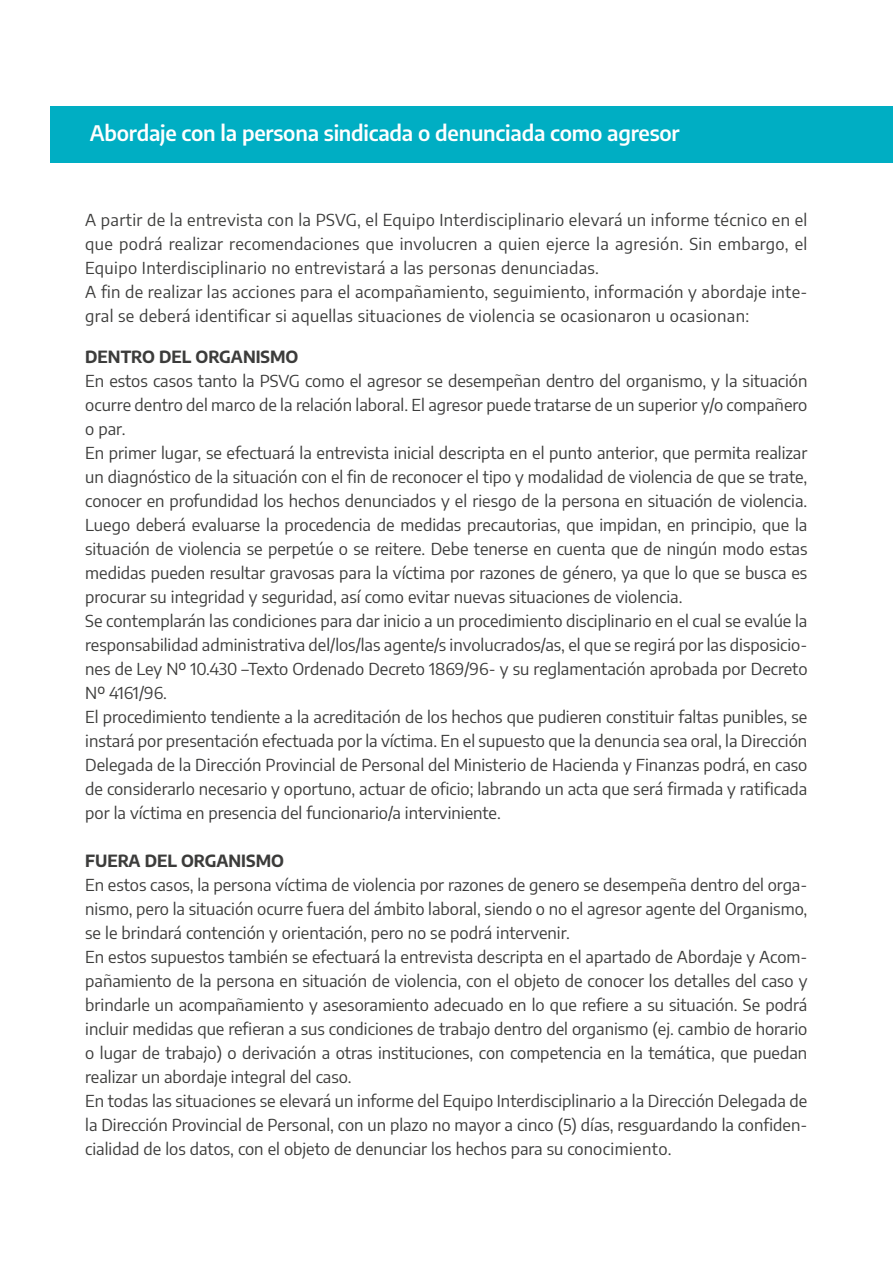
<style>
.page{position:relative;width:893px;height:1263px;background:#fff}
.page>*{position:absolute;margin:0;border:0;box-sizing:border-box;transform-origin:0 0}
.t1{font:600 21px "Encode Sans";letter-spacing:-.01em;color:#fff}
.t2{font:16.5px/24px "Encode Sans";color:#3c3c3b}
.t3{font:16.5px/24px "Encode Sans";letter-spacing:.02em;color:#3c3c3b}
.t4{font:700 16.5px "Encode Sans";color:#3c3c3b}
</style>
<div class="page">
<div style="left:51px;top:107px;width:842px;height:56px;background:#00aec3"></div>
<p class="t1" style="left:90px;top:118px;width:592px">Abordaje con la persona sindicada o denunciada como agresor</p>
<p class="t3" style="left:85px;top:207px;width:724px">A partir de la entrevista con la PSVG, el Equipo Interdisciplinario elevará un informe técnico en el que podrá realizar recomendaciones que involucren a quien ejerce la agresión. Sin embargo, el Equipo Interdisciplinario no entrevistará a las personas denunciadas.<br>A fin de realizar las acciones para el acompañamiento, seguimiento, información y abordaje inte&shy;gral se deberá identificar si aquellas situaciones de violencia se ocasionaron u ocasionan:</p>
<p class="t4" style="left:85px;top:345px;width:215px">DENTRO DEL ORGANISMO</p>
<p class="t2" style="left:85px;top:368px;width:724px">En estos casos tanto la PSVG como el agresor se desempeñan dentro del organismo, y la situación ocurre dentro del marco de la relación laboral. El agresor puede tratarse de un superior y/o compañero o par.<br>En primer lugar, se efectuará la entrevista inicial descripta en el punto anterior, que permita realizar un diagnóstico de la situación con el fin de reconocer el tipo y modalidad de violencia de que se trate, conocer en profundidad los hechos denunciados y el riesgo de la persona en situación de violencia.<br>Luego deberá evaluarse la procedencia de medidas precautorias, que impidan, en principio, que la situación de violencia se perpetúe o se reitere. Debe tenerse en cuenta que de ningún modo estas medidas pueden resultar gravosas para la víctima por razones de género, ya que lo que se busca es procurar su integridad y seguridad, así como evitar nuevas situaciones de violencia.<br>Se contemplarán las condiciones para dar inicio a un procedimiento disciplinario en el cual se evalúe la responsabilidad administrativa del/los/las agente/s involucrados/as, el que se regirá por las disposicio&shy;nes de Ley Nº 10.430 –Texto Ordenado Decreto 1869/96- y su reglamentación aprobada por Decreto Nº 4161/96.<br>El procedimiento tendiente a la acreditación de los hechos que pudieren constituir faltas punibles, se instará por presentación efectuada por la víctima. En el supuesto que la denuncia sea oral, la Dirección Delegada de la Dirección Provincial de Personal del Ministerio de Hacienda y Finanzas podrá, en caso de considerarlo necesario y oportuno, actuar de oficio; labrando un acta que será firmada y ratificada por la víctima en presencia del funcionario/a interviniente.</p>
<p class="t4" style="left:85px;top:849px;width:200px">FUERA DEL ORGANISMO</p>
<p class="t2" style="left:85px;top:872px;width:724px">En estos casos, la persona víctima de violencia por razones de genero se desempeña dentro del orga&shy;nismo, pero la situación ocurre fuera del ámbito laboral, siendo o no el agresor agente del Organismo, se le brindará contención y orientación, pero no se podrá intervenir.<br>En estos supuestos también se efectuará la entrevista descripta en el apartado de Abordaje y Acom&shy;pañamiento de la persona en situación de violencia, con el objeto de conocer los detalles del caso y brindarle un acompañamiento y asesoramiento adecuado en lo que refiere a su situación. Se podrá incluir medidas que refieran a sus condiciones de trabajo dentro del organismo (ej. cambio de horario o lugar de trabajo) o derivación a otras instituciones, con competencia en la temática, que puedan realizar un abordaje integral del caso.<br>En todas las situaciones se elevará un informe del Equipo Interdisciplinario a la Dirección Delegada de la Dirección Provincial de Personal, con un plazo no mayor a cinco (5) días, resguardando la confiden&shy;cialidad de los datos, con el objeto de denunciar los hechos para su conocimiento.</p>
</div>
